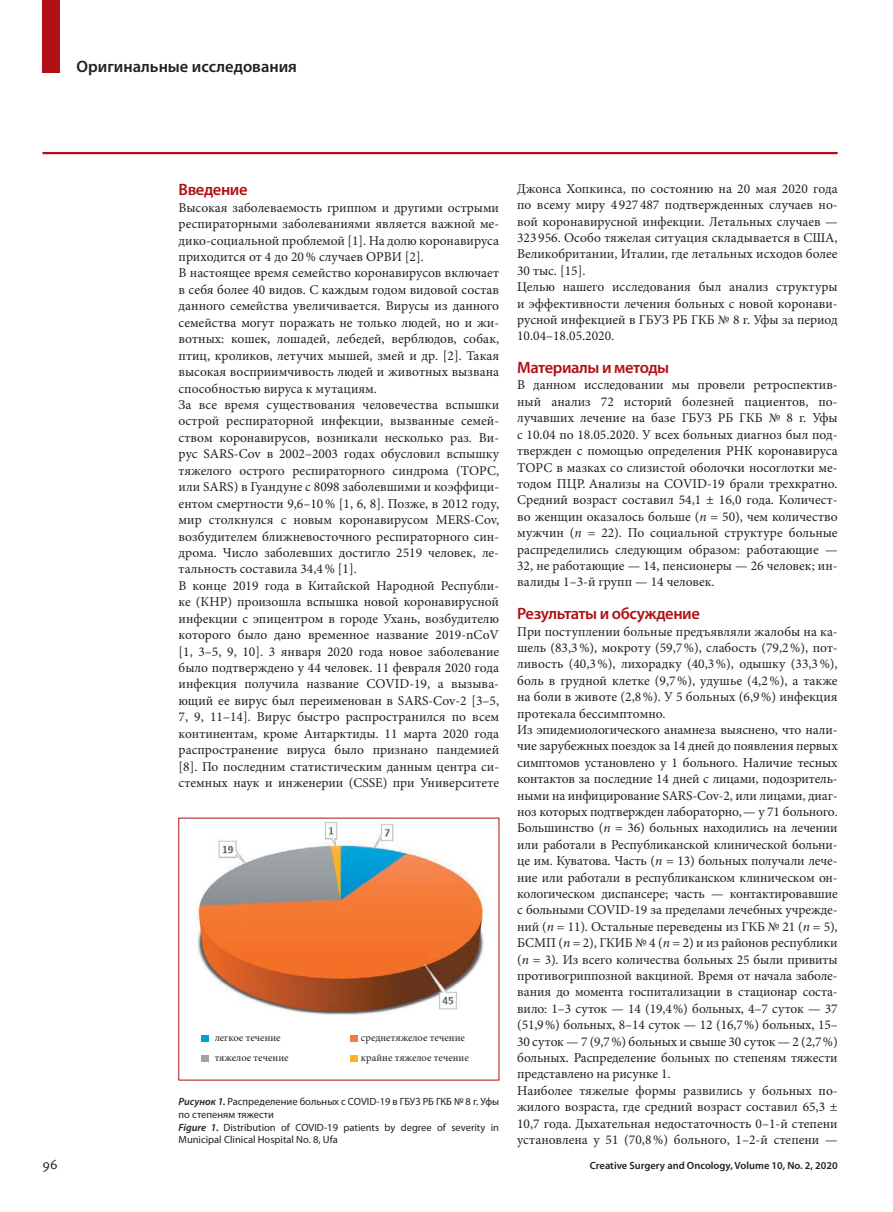
<style>
.page{position:relative;width:893px;height:1212px;background:#fff}
.page>*{position:absolute;margin:0;border:0;box-sizing:border-box;transform-origin:0 0}
.t1{font:600 16.5px "Myriad Pro";letter-spacing:-.025em;color:#b01016}
.t2{font:600 16.5px "Myriad Pro";color:#231f20}
.t3{font:13.5px/16.4px "Minion Pro";color:#231f20}
.t4{font:13.5px "Meta Normal C";color:#231f20}
.t5{font:10.5px/12.6px "Myriad Pro";color:#231f20}
.t6{font:10.5px "Minion Pro";color:#231f20}
.t7{font:600 10.5px "Myriad Pro";color:#231f20}
.s1{font-weight:600;font-style:italic}
.s2{font-style:italic}
</style>
<div class="page">
<div style="left:43px;top:0;width:17px;height:72px;background:#b01016"></div>
<hr style="left:43px;top:152px;width:795px;height:2px;background:#b01016">
<img style="left:191px;top:822px;width:300px;height:193px">
<div style="left:201px;top:1035px;width:8px;height:7px;background:#00a0da"></div>
<div style="left:350px;top:1035px;width:8px;height:7px;background:#f47d3a"></div>
<div style="left:201px;top:1055px;width:8px;height:7px;background:#9da3a6"></div>
<div style="left:350px;top:1055px;width:8px;height:7px;background:#fcb226"></div>
<p class="t2" style="left:77px;top:61px;width:222px">Оригинальные исследования</p>
<p class="t1" style="left:179px;top:183px;width:70px">Введение</p>
<p class="t3" style="left:179px;top:200px;width:322px">Высокая заболеваемость гриппом и другими острыми респираторными заболеваниями является важной ме&shy;дико-социальной проблемой [1]. На долю коронавируса приходится от 4 до 20 % случаев ОРВИ [2].<br>В настоящее время семейство коронавирусов включает в себя более 40 видов. С каждым годом видовой состав данного семейства увеличивается. Вирусы из данного семейства могут поражать не только людей, но и жи&shy;вотных: кошек, лошадей, лебедей, верблюдов, собак, птиц, кроликов, летучих мышей, змей и др. [2]. Такая высокая восприимчивость людей и животных вызвана способностью вируса к мутациям.<br>За все время существования человечества вспышки острой респираторной инфекции, вызванные семей&shy;ством коронавирусов, возникали несколько раз. Ви&shy;рус SARS-Cov в 2002–2003 годах обусловил вспышку тяжелого острого респираторного синдрома (TOРС, или SARS) в Гуандуне с 8098 заболевшими и коэффици&shy;ентом смертности 9,6–10 % [1, 6, 8]. Позже, в 2012 году, мир столкнулся с новым коронавирусом MERS-Cov, возбудителем ближневосточного респираторного син&shy;дрома. Число заболевших достигло 2519 человек, ле&shy;тальность составила 34,4 % [1].<br>В конце 2019 года в Китайской Народной Республи&shy;ке (КНР) произошла вспышка новой коронавирусной инфекции с эпицентром в городе Ухань, возбудителю которого было дано временное название 2019-nCoV [1, 3–5, 9, 10]. 3 января 2020 года новое заболевание было подтверждено у 44 человек. 11 февраля 2020 года инфекция получила название COVID-19, а вызыва&shy;ющий ее вирус был переименован в SARS-Cov-2 [3–5, 7, 9, 11–14]. Вирус быстро распространился по всем континентам, кроме Антарктиды. 11 марта 2020 года распространение вируса было признано пандемией [8]. По последним статистическим данным центра си&shy;стемных наук и инженерии (CSSE) при Университете</p>
<p class="t6" style="left:215px;top:1034px;width:68px">легкое течение</p>
<p class="t6" style="left:361px;top:1034px;width:105px">среднетяжелое течение</p>
<p class="t6" style="left:215px;top:1054px;width:75px">тяжелое течение</p>
<p class="t6" style="left:361px;top:1054px;width:109px">крайне тяжелое течение</p>
<p class="t5" style="left:179px;top:1097px;width:322px"><span class="s1">Рисунок 1.</span> Распределение больных с COVID-19 в ГБУЗ РБ ГКБ № 8 г. Уфы по степеням тяжести<br><span class="s1">Figure 1.</span> Distribution of COVID-19 patients by degree of severity in Municipal Clinical Hospital No. 8, Ufa</p>
<p class="t3" style="left:517px;top:181px;width:322px">Джонса Хопкинса, по состоянию на 20 мая 2020 года по всему миру 4 927 487 подтвержденных случаев но&shy;вой коронавирусной инфекции. Летальных случаев — 323 956. Особо тяжелая ситуация складывается в США, Великобритании, Италии, где летальных исходов более 30 тыс. [15].<br>Целью нашего исследования был анализ структуры и эффективности лечения больных с новой коронави&shy;русной инфекцией в ГБУЗ РБ ГКБ № 8 г. Уфы за период 10.04–18.05.2020.</p>
<p class="t1" style="left:517px;top:361px;width:154px">Материалы и методы</p>
<p class="t3" style="left:517px;top:378px;width:322px;text-align:justify">В данном исследовании мы провели ретроспектив&shy;ный анализ 72 историй болезней пациентов, по&shy;лучавших лечение на базе ГБУЗ РБ ГКБ № 8 г. Уфы с 10.04 по 18.05.2020. У всех больных диагноз был под&shy;твержден с помощью определения РНК коронавируса ТОРС в мазках со слизистой оболочки носоглотки ме&shy;тодом ПЦР. Анализы на COVID-19 брали трехкратно.<br>Средний возраст составил 54,1 ± 16,0 года. Количест&shy;во женщин оказалось больше (<span class="s2">n</span> = 50), чем количество мужчин (<span class="s2">n</span> = 22). По социальной структуре больные распределились следующим образом: работающие — 32, не работающие — 14, пенсионеры — 26 человек; ин&shy;валиды 1–3-й групп — 14 человек.</p>
<p class="t1" style="left:517px;top:607px;width:184px">Результаты и обсуждение</p>
<p class="t3" style="left:517px;top:624px;width:322px">При поступлении больные предъявляли жалобы на ка&shy;шель (83,3 %), мокроту (59,7 %), слабость (79,2 %), пот&shy;ливость (40,3 %), лихорадку (40,3 %), одышку (33,3 %), боль в грудной клетке (9,7 %), удушье (4,2 %), а также на боли в животе (2,8 %). У 5 больных (6,9 %) инфекция протекала бессимптомно.<br>Из эпидемиологического анамнеза выяснено, что нали&shy;чие зарубежных поездок за 14 дней до появления первых симптомов установлено у 1 больного. Наличие тесных контактов за последние 14 дней с лицами, подозритель&shy;ными на инфицирование SARS-Cov-2, или лицами, диаг&shy;ноз которых подтвержден лабораторно, — у 71 больного.<br>Большинство (<span class="s2">n</span> = 36) больных находились на лечении или работали в Республиканской клинической больни&shy;це им. Куватова. Часть (<span class="s2">n</span> = 13) больных получали лече&shy;ние или работали в республиканском клиническом он&shy;кологическом диспансере; часть — контактировавшие с больными COVID-19 за пределами лечебных учрежде&shy;ний (<span class="s2">n</span> = 11). Остальные переведены из ГКБ № 21 (<span class="s2">n</span> = 5), БСМП (<span class="s2">n</span> = 2), ГКИБ № 4 (<span class="s2">n</span> = 2) и из районов республики (<span class="s2">n</span> = 3). Из всего количества больных 25 были привиты противогриппозной вакциной. Время от начала заболе&shy;вания до момента госпитализации в стационар соста&shy;вило: 1–3 суток — 14 (19,4 %) больных, 4–7 суток — 37 (51,9 %) больных, 8–14 суток — 12 (16,7 %) больных, 15– 30 суток — 7 (9,7 %) больных и свыше 30 суток — 2 (2,7 %) больных. Распределение больных по степеням тяжести представлено на ри сунке 1.<br>Наиболее тяжелые формы развились у больных по&shy;жилого возраста, где средний возраст составил 65,3 ± 10,7 года. Дыхательная недостаточность 0–1-й степени установлена у 51 (70,8 %) больного, 1–2-й степени —</p>
<p class="t4" style="left:43px;top:1159px;width:17px">96</p>
<p class="t7" style="left:590px;top:1161px;width:249px">Creative Surgery and Oncology, Volume 10, No. 2, 2020</p>
</div>
